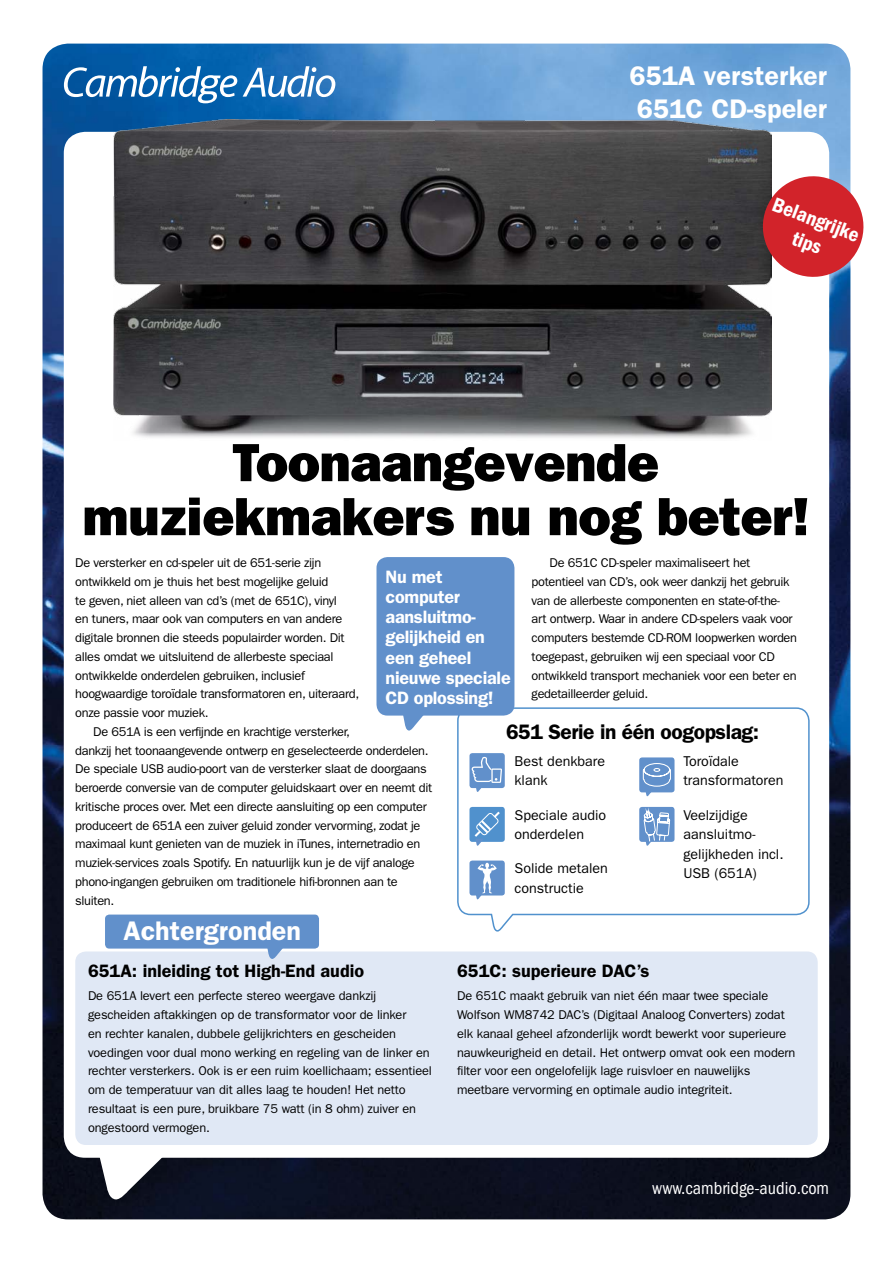
<style>
.page{position:relative;width:893px;height:1263px;background:#fff}
.page>*{position:absolute;margin:0;border:0;box-sizing:border-box;transform-origin:0 0}
.t1{font:800 54px/54px "Franklin Gothic";letter-spacing:-.01em;color:#000;text-align:center}
.t2{font:600 27px/32.4px "Franklin Gothic";color:#fff}
.t3{font:600 21px "Franklin Gothic";letter-spacing:-.02em;color:#000}
.t4{font:600 condensed 21px/24.9px "Franklin Gothic";color:#fff;text-align:center}
.t5{font:600 18px/20.1px "Franklin Gothic";letter-spacing:-.015em;color:#fff}
.t6{font:600 18px "Franklin Gothic";color:#000}
.t7{font:condensed 18px "Franklin Gothic";color:#fff}
.t8{font:14.25px/19.5px "Franklin Gothic";color:#000}
.t9{font:12.75px/18.8px "Franklin Gothic";letter-spacing:-.025em;color:#000}
</style>
<div class="page">
<img style="left:43px;top:44px;width:807px;height:1175px">
<div style="left:64px;top:132px;width:765px;height:1026px;background:#fff;border-radius:21px"></div>
<svg style="left:98px;top:1157px;width:73px;height:43px"></svg>
<svg style="left:243px;top:66px;width:92px;height:31px"></svg>
<svg style="left:64px;top:66px;width:173px;height:37px"></svg>
<img style="left:113px;top:120px;width:659px;height:319px">
<div style="left:75px;top:951px;width:743px;height:194px;background:#e0e8f5;border-radius:11px"></div>
<svg style="left:756px;top:170px;width:108px;height:113px"></svg>
<div style="left:105px;top:914px;width:214px;height:34px;background:#6190cb;border-radius:4px"></div>
<svg style="left:264px;top:948px;width:32px;height:11px"></svg>
<svg style="left:456px;top:707px;width:354px;height:225px"></svg>
<div style="left:376px;top:557px;width:138px;height:158px;background:#6190cb;border-radius:11px"></div>
<svg style="left:401px;top:715px;width:33px;height:16px"></svg>
<div style="left:639px;top:757px;width:35px;height:35px;background:#6190cb;border-radius:3px"></div>
<div style="left:639px;top:807px;width:35px;height:35px;background:#6190cb;border-radius:3px"></div>
<svg style="left:642px;top:763px;width:29px;height:91px"></svg>
<div style="left:469px;top:753px;width:36px;height:35px;background:#6190cb;border-radius:3px"></div>
<svg style="left:472px;top:757px;width:30px;height:35px"></svg>
<div style="left:469px;top:807px;width:36px;height:35px;background:#5091cd;border-radius:3px"></div>
<svg style="left:475px;top:812px;width:25px;height:34px"></svg>
<div style="left:469px;top:860px;width:36px;height:35px;background:#6190cb;border-radius:3px"></div>
<svg style="left:475px;top:863px;width:22px;height:36px"></svg>
<h2 class="t2" style="left:630px;top:60px;width:199px">651A versterker<br>651C CD-speler</h2>
<h3 class="t4" style="left:778px;top:191px;width:93px;rotate:21deg">Belangrijke tips</h3>
<h1 class="t1" style="left:82px;top:436px;width:729px">Toonaangevende muziekmakers nu nog beter!</h1>
<p class="t9" style="left:75px;top:553px;width:285px">De versterker en cd-speler uit de 651-serie zijn ontwikkeld om je thuis het best mogelijke geluid<br>te geven, niet alleen van cd’s (met de 651C), vinyl<br>en tuners, maar ook van computers en van andere digitale bronnen die steeds populairder worden. Dit alles omdat we uitsluitend de allerbeste speciaal ontwikkelde onderdelen gebruiken, inclusief hoogwaardige toroïdale transformatoren en, uiteraard, onze passie voor muziek.</p>
<p class="t9" style="left:75px;top:722px;width:358px;text-indent:18px">De 651A is een verfijnde en krachtige versterker,<br>dankzij het toonaangevende ontwerp en geselecteerde onderdelen.<br>De speciale USB audio-poort van de versterker slaat de doorgaans beroerde conversie van de computer geluidskaart over en neemt dit kritische proces over. Met een directe aansluiting op een computer produceert de 651A een zuiver geluid zonder vervorming, zodat je maximaal kunt genieten van de muziek in iTunes, internetradio en muziek-services zoals Spotify. En natuurlijk kun je de vijf analoge phono-ingangen gebruiken om traditionele hifi-bronnen aan te sluiten.</p>
<p class="t9" style="left:532px;top:553px;width:267px;text-indent:18px">De 651C CD-speler maximaliseert het potentieel van CD’s, ook weer dankzij het gebruik van de allerbeste componenten en state-of-the&shy;art ontwerp. Waar in andere CD-spelers vaak voor computers bestemde CD-ROM loopwerken worden toegepast, gebruiken wij een speciaal voor CD ontwikkeld transport mechaniek voor een beter en gedetailleerder geluid.</p>
<h3 class="t5" style="left:386px;top:567px;width:127px">Nu met computer aansluitmo&shy;gelijkheid en een geheel nieuwe speciale<br>CD oplossing!</h3>
<h3 class="t3" style="left:506px;top:719px;width:255px">651 Serie in één oogopslag:</h3>
<p class="t8" style="left:514px;top:751px;width:92px">Best denkbare klank</p>
<p class="t8" style="left:514px;top:805px;width:93px">Speciale audio onderdelen</p>
<p class="t8" style="left:514px;top:859px;width:95px">Solide metalen constructie</p>
<p class="t8" style="left:683px;top:751px;width:102px">Toroïdale transformatoren</p>
<p class="t8" style="left:683px;top:805px;width:102px">Veelzijdige aansluitmo&shy;gelijkheden incl.<br>USB (651A)</p>
<h2 class="t2" style="left:123px;top:914px;width:179px">Achtergronden</h2>
<h3 class="t6" style="left:88px;top:961px;width:278px">651A: inleiding tot High-End audio</h3>
<p class="t9" style="left:88px;top:987px;width:345px">De 651A levert een perfecte stereo weergave dankzij gescheiden aftakkingen op de transformator voor de linker<br>en rechter kanalen, dubbele gelijkrichters en gescheiden voedingen voor dual mono werking en regeling van de linker en rechter versterkers. Ook is er een ruim koellichaam; essentieel om de temperatuur van dit alles laag te houden! Het netto resultaat is een pure, bruikbare 75 watt (in 8 ohm) zuiver en ongestoord vermogen.</p>
<h3 class="t6" style="left:457px;top:961px;width:194px">651C: superieure DAC’s</h3>
<p class="t9" style="left:457px;top:987px;width:340px">De 651C maakt gebruik van niet één maar twee speciale Wolfson WM8742 DAC’s (Digitaal Analoog Converters) zodat elk kanaal geheel afzonderlijk wordt bewerkt voor superieure nauwkeurigheid en detail. Het ontwerp omvat ook een modern filter voor een ongelofelijk lage ruisvloer en nauwelijks meetbare vervorming en optimale audio integriteit.</p>
<h3 class="t7" style="left:652px;top:1178px;width:178px">www.cambridge-audio.com</h3>
</div>
